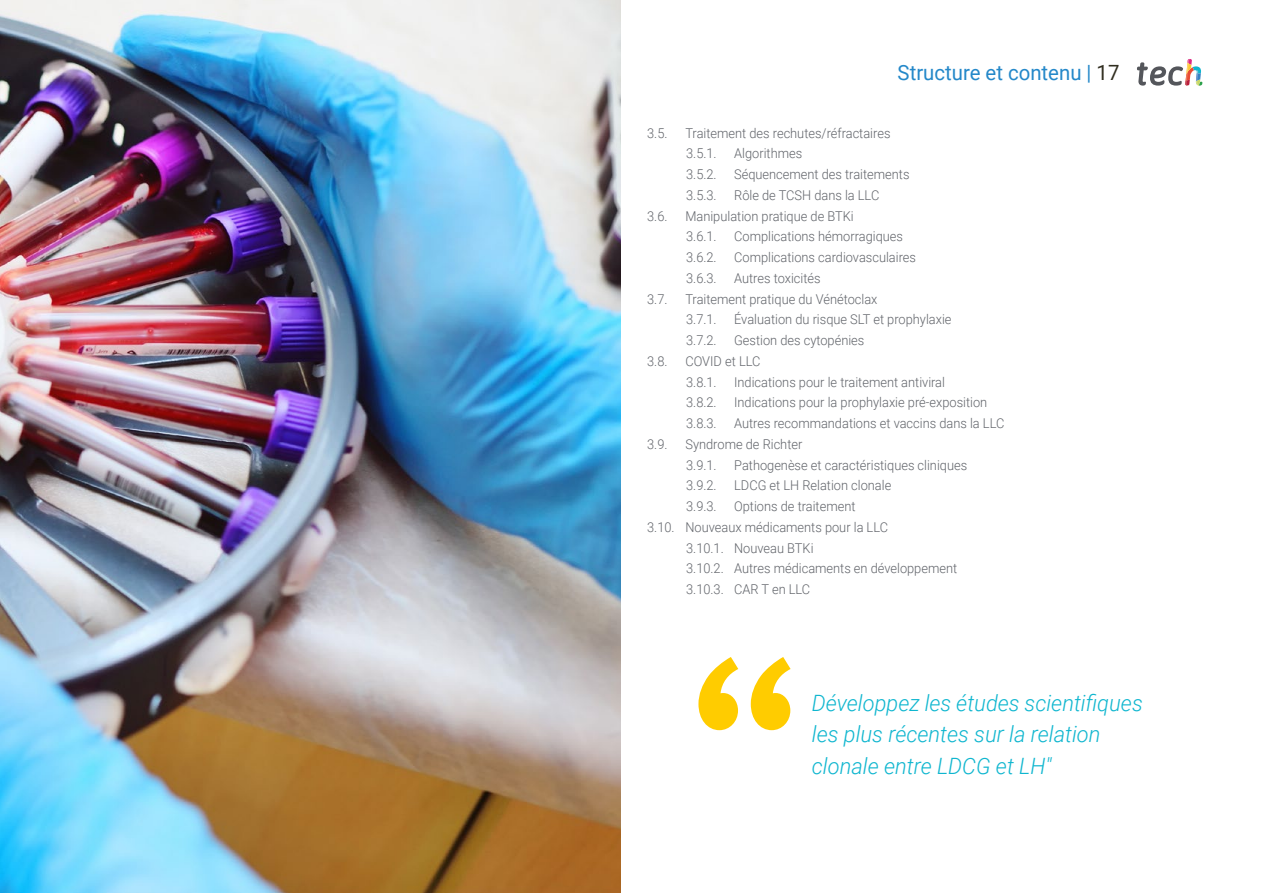
<style>
.page{position:relative;width:1263px;height:893px;background:#fff}
.page>*{position:absolute;margin:0;border:0;box-sizing:border-box;transform-origin:0 0}
.t1{font:italic 300 22.5px/31.5px "Roboto";color:#0fb6cf}
.t2{font:21px "Roboto";color:#2488c9}
.t3{font:300 13.5px/20.7px "Roboto";color:#61646a;scale:.95 1}
.s1{color:#312e20}
</style>
<div class="page">
<svg style="left:698px;top:657px;width:93px;height:73px"></svg>
<svg style="left:1137px;top:59px;width:65px;height:27px"></svg>
<img style="left:0;top:0;width:621px;height:893px">
<h2 class="t2" style="left:898px;top:57px;width:223px">Structure et contenu | <span class="s1">17</span></h2>
<p class="t3" style="left:647px;top:122px;width:23px">3.5.</p>
<p class="t3" style="left:685px;top:122px;width:217px">Traitement des rechutes/réfractaires<br>3.5.1.</p>
<p class="t3" style="left:734px;top:143px;width:73px">Algorithmes</p>
<p class="t3" style="left:686px;top:164px;width:34px">3.5.2.</p>
<p class="t3" style="left:734px;top:164px;width:186px">Séquencement des traitements</p>
<p class="t3" style="left:686px;top:184px;width:34px">3.5.3.</p>
<p class="t3" style="left:734px;top:184px;width:154px">Rôle de TCSH dans la LLC</p>
<p class="t3" style="left:647px;top:205px;width:23px">3.6.</p>
<p class="t3" style="left:685px;top:205px;width:179px">Manipulation pratique de BTKi<br>3.6.1.</p>
<p class="t3" style="left:734px;top:226px;width:179px">Complications hémorragiques</p>
<p class="t3" style="left:686px;top:247px;width:34px">3.6.2.</p>
<p class="t3" style="left:734px;top:247px;width:193px">Complications cardiovasculaires</p>
<p class="t3" style="left:686px;top:267px;width:34px">3.6.3.</p>
<p class="t3" style="left:734px;top:267px;width:92px">Autres toxicités</p>
<p class="t3" style="left:647px;top:288px;width:23px">3.7.</p>
<p class="t3" style="left:685px;top:288px;width:204px">Traitement pratique du Vénétoclax<br>3.7.1.</p>
<p class="t3" style="left:734px;top:309px;width:230px">Évaluation du risque SLT et prophylaxie</p>
<p class="t3" style="left:686px;top:330px;width:34px">3.7.2.</p>
<p class="t3" style="left:734px;top:330px;width:139px">Gestion des cytopénies</p>
<p class="t3" style="left:647px;top:350px;width:23px">3.8.</p>
<p class="t3" style="left:685px;top:350px;width:80px">COVID et LLC<br>3.8.1.</p>
<p class="t3" style="left:734px;top:371px;width:223px">Indications pour le traitement antiviral</p>
<p class="t3" style="left:686px;top:392px;width:34px">3.8.2.</p>
<p class="t3" style="left:734px;top:392px;width:268px">Indications pour la prophylaxie pré-exposition</p>
<p class="t3" style="left:686px;top:413px;width:34px">3.8.3.</p>
<p class="t3" style="left:734px;top:413px;width:286px">Autres recommandations et vaccins dans la LLC</p>
<p class="t3" style="left:647px;top:433px;width:23px">3.9.</p>
<p class="t3" style="left:685px;top:433px;width:125px">Syndrome de Richter<br>3.9.1.</p>
<p class="t3" style="left:734px;top:454px;width:247px">Pathogenèse et caractéristiques cliniques</p>
<p class="t3" style="left:686px;top:475px;width:34px">3.9.2.</p>
<p class="t3" style="left:734px;top:475px;width:167px">LDCG et LH Relation clonale</p>
<p class="t3" style="left:686px;top:496px;width:34px">3.9.3.</p>
<p class="t3" style="left:734px;top:496px;width:129px">Options de traitement</p>
<p class="t3" style="left:647px;top:516px;width:255px">3.10. Nouveaux médicaments pour la LLC</p>
<p class="t3" style="left:686px;top:537px;width:136px">3.10.1. Nouveau BTKi</p>
<p class="t3" style="left:686px;top:558px;width:287px">3.10.2. Autres médicaments en développement</p>
<p class="t3" style="left:686px;top:579px;width:132px">3.10.3. CAR T en LLC</p>
<h1 class="t1" style="left:812px;top:686px;width:332px">Développez les études scientifiques les plus récentes sur la relation clonale entre LDCG et LH"</h1>
</div>
